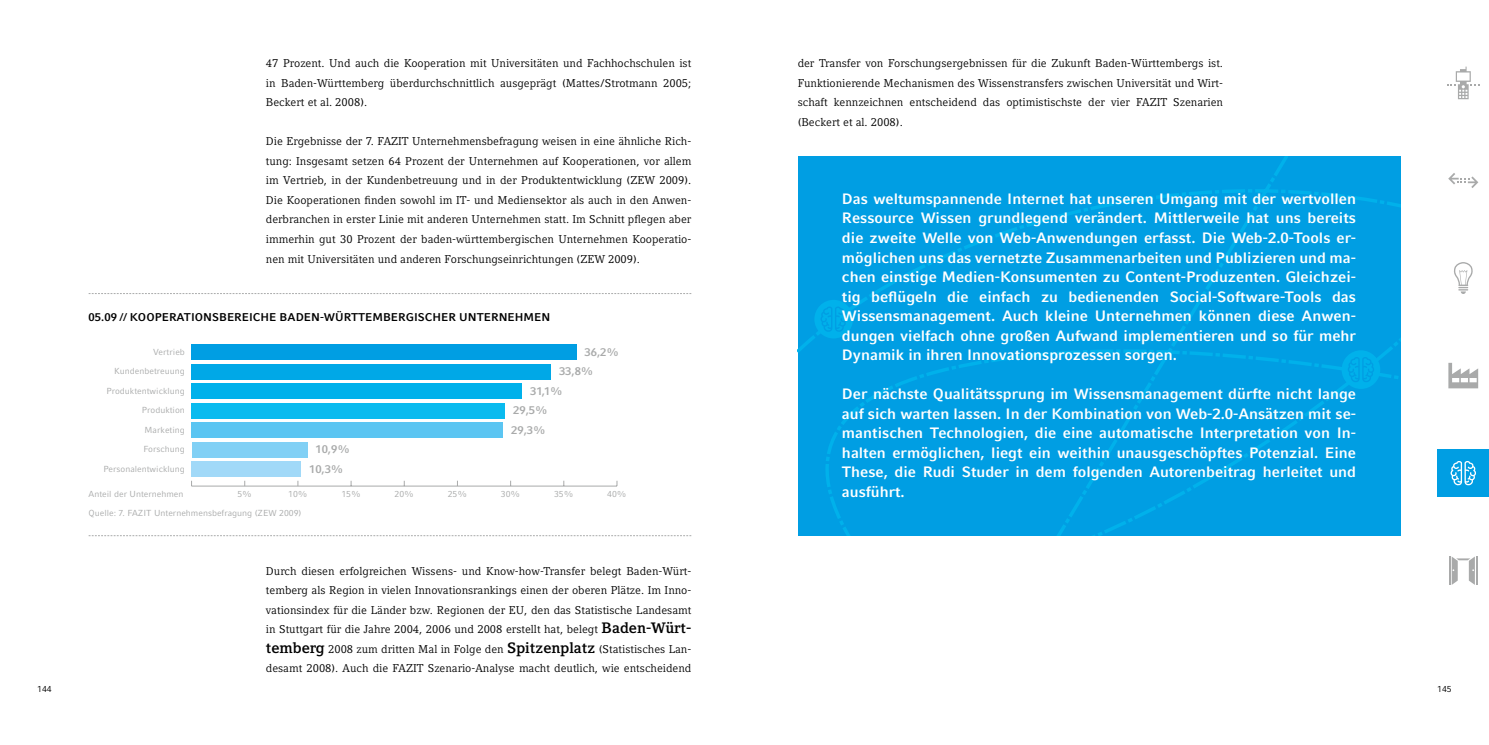
<style>
.page{position:relative;width:1489px;height:745px;background:#fff}
.page>*{position:absolute;margin:0;border:0;box-sizing:border-box;transform-origin:0 0}
.t1{font:700 15px/19.5px "Compatil Fact LT";color:#fff;text-align:justify}
.t2{font:11.25px/19.5px "Compatil Letter LT";color:#000;text-align:justify}
.t3{font:700 11.25px "Compatil Fact LT";letter-spacing:.005em;color:#000}
.t4{font:700 11.25px/19.5px "Compatil Fact LT";color:#a9aaaa;text-align:center}
.t5{font:8.75px "Compatil Fact LT";color:#a9aaaa}
.t6{font:8.75px "Compatil Fact LT";color:#000}
.s1{font-weight:700;font-size:15px}
</style>
<div class="page">
<div style="left:797px;top:156px;width:603px;height:379px;background:#009ee3"></div>
<svg style="left:1341px;top:350px;width:39px;height:38px"></svg>
<svg style="left:814px;top:299px;width:39px;height:39px;background:#00a9e7"></svg>
<svg style="left:89px;top:293px;width:602px;height:1px"></svg>
<svg style="left:89px;top:535px;width:602px;height:1px"></svg>
<hr style="left:191px;top:485px;width:426px;height:1px;background:#a9aaaa">
<div style="left:191px;top:344px;width:385px;height:16px;background:#009ee3"></div>
<div style="left:191px;top:363px;width:360px;height:16px;background:#00a8e7"></div>
<div style="left:191px;top:383px;width:331px;height:16px;background:#00b1eb"></div>
<div style="left:191px;top:402px;width:314px;height:16px;background:#0abbef"></div>
<div style="left:191px;top:422px;width:312px;height:16px;background:#5bc5f2"></div>
<div style="left:191px;top:441px;width:116px;height:16px;background:#81d0f5"></div>
<div style="left:191px;top:461px;width:110px;height:16px;background:#a1d9f8"></div>
<div style="left:1437px;top:449px;width:51px;height:47px;background:#009ee3"></div>
<svg style="left:1447px;top:67px;width:32px;height:32px"></svg>
<svg style="left:1448px;top:173px;width:30px;height:15px"></svg>
<svg style="left:1448px;top:362px;width:29px;height:26px"></svg>
<svg style="left:1450px;top:461px;width:25px;height:24px"></svg>
<svg style="left:1449px;top:556px;width:26px;height:28px"></svg>
<svg style="left:1454px;top:262px;width:18px;height:32px"></svg>
<p class="t2" style="left:266px;top:54px;width:427px">47 Prozent. Und auch die Kooperation mit Universitäten und Fachhochschulen ist in Baden-Württemberg überdurchschnittlich ausgeprägt (Mattes/Strotmann 2005; Beckert et al. 2008).</p>
<p class="t2" style="left:266px;top:132px;width:427px">Die Ergebnisse der 7. FAZIT Unternehmensbefragung weisen in eine ähnliche Rich&shy;tung: Insgesamt setzen 64 Prozent der Unternehmen auf Kooperationen, vor allem im Vertrieb, in der Kundenbetreuung und in der Produktentwicklung (ZEW 2009).<br>Die Kooperationen finden sowohl im IT- und Mediensektor als auch in den Anwen&shy;derbranchen in erster Linie mit anderen Unternehmen statt. Im Schnitt pflegen aber immerhin gut 30 Prozent der baden-württembergischen Unternehmen Kooperatio&shy;nen mit Universitäten und anderen Forschungseinrichtungen (ZEW 2009).</p>
<p class="t3" style="left:89px;top:310px;width:58px">05.09 // Kooperation</p>
<p class="t3" style="left:212px;top:310px;width:15px">sberei</p>
<p class="t3" style="left:253px;top:310px;width:36px">che baden</p>
<p class="t3" style="left:320px;top:310px;width:32px">-württembergi</p>
<p class="t3" style="left:418px;top:310px;width:59px">scher Unterne</p>
<p class="t3" style="left:515px;top:310px;width:18px">hmen</p>
<p class="t5" style="left:153px;top:346px;width:33px">Vertrieb</p>
<p class="t5" style="left:114px;top:366px;width:72px">Kundenbetreuung</p>
<p class="t5" style="left:106px;top:385px;width:80px">Produktentwicklung</p>
<p class="t5" style="left:142px;top:405px;width:45px">Produktion</p>
<p class="t5" style="left:145px;top:424px;width:42px">Marketing</p>
<p class="t5" style="left:143px;top:444px;width:43px">Forschung</p>
<p class="t5" style="left:103px;top:463px;width:83px">Personalentwicklung</p>
<p class="t4" style="left:309px;top:439px;width:42px">10,9%<br>10,3%</p>
<p class="t4" style="left:584px;top:341px;width:36px">36,2%</p>
<p class="t4" style="left:559px;top:361px;width:36px">33,8%</p>
<p class="t4" style="left:530px;top:380px;width:34px">31,1%</p>
<p class="t4" style="left:513px;top:400px;width:36px">29,5%</p>
<p class="t4" style="left:511px;top:419px;width:36px">29,3%</p>
<p class="t5" style="left:89px;top:488px;width:96px">Anteil der Unternehmen</p>
<p class="t5" style="left:237px;top:488px;width:16px">5%</p>
<p class="t5" style="left:288px;top:488px;width:21px">10%</p>
<p class="t5" style="left:341px;top:488px;width:21px">15%</p>
<p class="t5" style="left:394px;top:488px;width:21px">20%</p>
<p class="t5" style="left:447px;top:488px;width:21px">25%</p>
<p class="t5" style="left:501px;top:488px;width:21px">30%</p>
<p class="t5" style="left:554px;top:488px;width:21px">35%</p>
<p class="t5" style="left:607px;top:488px;width:21px">40%</p>
<p class="t5" style="left:89px;top:508px;width:214px">Quelle: 7. FAZIT Unternehmensbefragung (ZEW 2009)</p>
<p class="t2" style="left:266px;top:560px;width:427px">Durch diesen erfolgreichen Wissens- und Know-how-Transfer belegt Baden-Würt&shy;temberg als Region in vielen Innovationsrankings einen der oberen Plätze. Im Inno&shy;vationsindex für die Länder bzw. Regionen der EU, den das Statistische Landesamt in Stuttgart für die Jahre 2004, 2006 und 2008 erstellt hat, belegt <span class="s1">Baden-Würt&shy;temberg</span> 2008 zum dritten Mal in Folge den <span class="s1">Spitzenplatz</span> (Statistisches Lan&shy;desamt 2008). Auch die FAZIT Szenario-Analyse macht deutlich, wie entscheidend</p>
<p class="t2" style="left:797px;top:54px;width:427px">der Transfer von Forschungsergebnissen für die Zukunft Baden-Württembergs ist.<br>Funktionierende Mechanismen des Wissenstransfers zwischen Universität und Wirt&shy;schaft kennzeichnen entscheidend das optimistischste der vier FAZIT Szenarien (Beckert et al. 2008).</p>
<p class="t1" style="left:842px;top:189px;width:515px">Das weltumspannende Internet hat unseren Umgang mit der wertvollen Ressource Wissen grundlegend verändert. Mittlerweile hat uns bereits die zweite Welle von Web-Anwendungen erfasst. Die Web-2.0-Tools er&shy;möglichen uns das vernetzte Zusammenarbeiten und Publizieren und ma&shy;chen einstige Medien-Konsumenten zu Content-Produzenten. Gleichzei&shy;tig beflügeln die einfach zu bedienenden Social-Software-Tools das Wissensmanagement. Auch kleine Unternehmen können diese Anwen&shy;dungen vielfach ohne großen Aufwand implementieren und so für mehr Dynamik in ihren Innovationsprozessen sorgen.</p>
<p class="t1" style="left:842px;top:384px;width:515px">Der nächste Qualitätssprung im Wissensmanagement dürfte nicht lange auf sich warten lassen. In der Kombination von Web-2.0-Ansätzen mit se&shy;mantischen Technologien, die eine automatische Interpretation von In&shy;halten ermöglichen, liegt ein weithin unausgeschöpftes Potenzial. Eine These, die Rudi Studer in dem folgenden Autorenbeitrag herleitet und ausführt.</p>
<p class="t6" style="left:37px;top:683px;width:16px">144</p>
<p class="t6" style="left:1436px;top:683px;width:16px">145</p>
</div>
